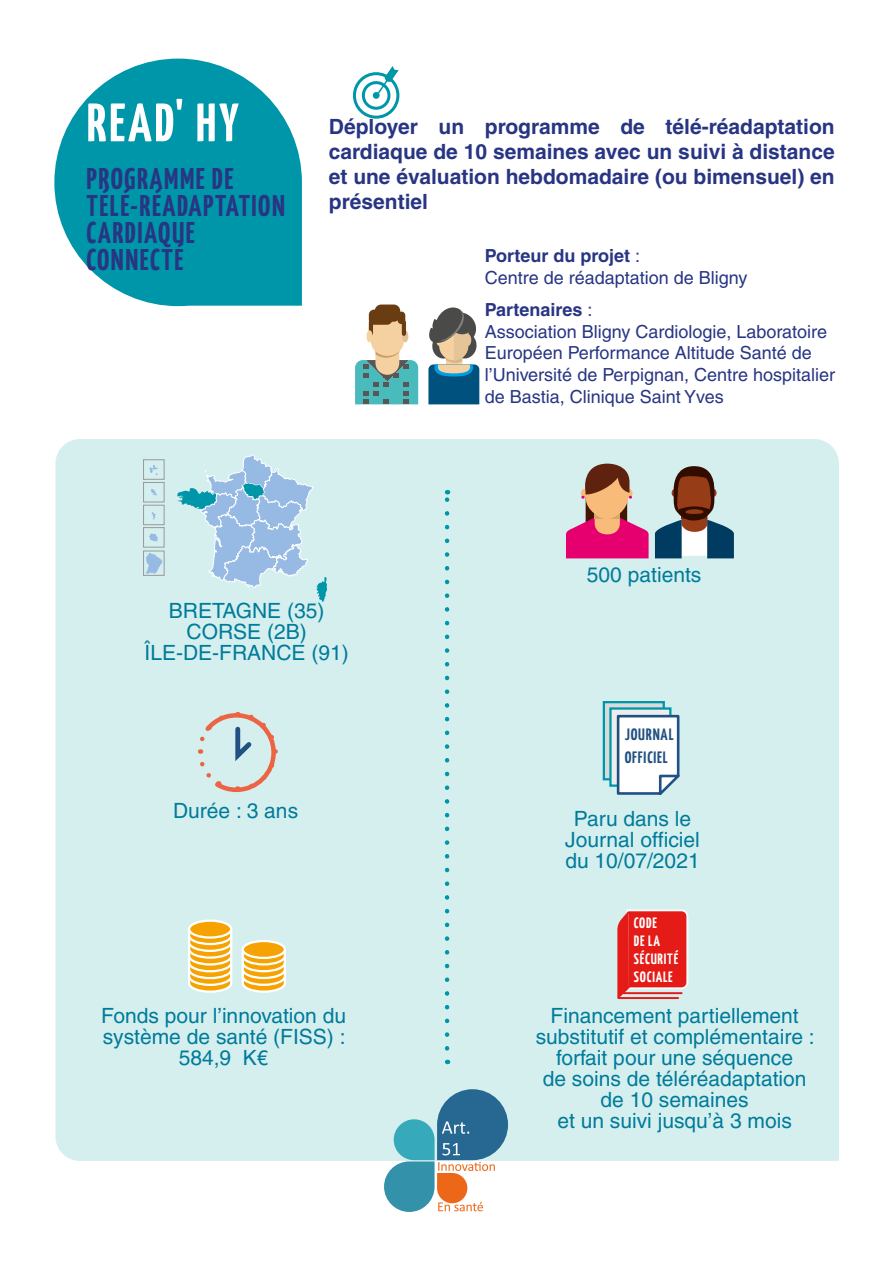
<style>
.page{position:relative;width:893px;height:1263px;background:#fff}
.page>*{position:absolute;margin:0;border:0;box-sizing:border-box;transform-origin:0 0}
.t1{font:700 54px "Yanone Kaffeesatz";letter-spacing:.05em;color:#fff}
.t2{font:700 30px/27px "Yanone Kaffeesatz";letter-spacing:.05em;color:#283583}
.t3{font:21px/21px "Helvetica";color:#007b9a;text-align:center}
.t4{font:700 21px/25.2px "Helvetica";color:#283583;text-align:justify}
.t5{font:18px/21.6px "Helvetica";color:#283583}
.t6{font:700 16.5px/22.5px "Yanone Kaffeesatz";letter-spacing:.05em;color:#215182}
.t7{font:700 15px/18px "Yanone Kaffeesatz";letter-spacing:.05em;color:#fff}
.s1{font-weight:700}
</style>
<div class="page">
<div style="left:55px;top:439px;width:784px;height:722px;background:#d5efef"></div>
<svg style="left:384px;top:1089px;width:124px;height:123px"></svg>
<svg style="left:54px;top:59px;width:248px;height:247px;fill:#0096a9"></svg>
<div style="left:362px;top:81px;width:28px;height:29px;border:3px solid #0096a9;border-radius:50%"></div>
<div style="left:353px;top:72px;width:46px;height:47px;border:3px solid #0096a9;border-radius:50%"></div>
<div style="left:373px;top:92px;width:7px;height:7px;background:#0096a9;border-radius:50%"></div>
<svg style="left:375px;top:66px;width:24px;height:32px"></svg>
<svg style="left:445px;top:490px;width:4px;height:558px;background:#99d6db"></svg>
<svg style="left:355px;top:310px;width:63px;height:94px"></svg>
<hr style="left:369px;top:320px;width:4px;height:16px;background:#693c11;border-radius:2px">
<div style="left:366px;top:330px;width:7px;height:12px;background:#f5d1a2;border-radius:50%"></div>
<div style="left:402px;top:330px;width:6px;height:12px;background:#e1c196;border-radius:50%"></div>
<div style="left:369px;top:310px;width:23px;height:15px;background:#693c11;border-radius:5px"></div>
<div style="left:375px;top:305px;width:25px;height:17px;background:#693c11;border-radius:6px"></div>
<div style="left:398px;top:312px;width:7px;height:12px;background:#693c11;border-radius:4px"></div>
<hr style="left:402px;top:320px;width:4px;height:16px;background:#693c11;border-radius:2px">
<svg style="left:428px;top:307px;width:51px;height:97px"></svg>
<svg style="left:240px;top:947px;width:47px;height:47px"></svg>
<svg style="left:187px;top:926px;width:46px;height:68px"></svg>
<div style="left:189px;top:921px;width:42px;height:16px;background:#f6a200;border-radius:50%"></div>
<div style="left:188px;top:919px;width:44px;height:20px;border:2px solid #fff;border-radius:50%"></div>
<div style="left:243px;top:941px;width:42px;height:17px;background:#f6a200;border-radius:50%"></div>
<div style="left:242px;top:940px;width:44px;height:19px;border:2px solid #fff;border-radius:50%"></div>
<svg style="left:177px;top:454px;width:150px;height:148px;background:#b7d8e8"></svg>
<svg style="left:143px;top:459px;width:21px;height:116px;background:#c4dbe1"></svg>
<svg style="left:195px;top:710px;width:84px;height:84px;background:#d2d8d5"></svg>
<svg style="left:616px;top:908px;width:73px;height:94px;background:#e24643"></svg>
<svg style="left:602px;top:700px;width:80px;height:96px"></svg>
<svg style="left:566px;top:463px;width:83px;height:95px;background:#cf798e"></svg>
<svg style="left:655px;top:466px;width:79px;height:92px;background:#86898a"></svg>
<h1 class="t1" style="left:87px;top:90px;width:154px">READ' HY</h1>
<h2 class="t2" style="left:87px;top:165px;width:200px">PROGRAMME DE<br>TÉLÉ-RÉADAPTATION<br>CARDIAQUE<br>CONNECTÉ</h2>
<p class="t4" style="left:329px;top:113px;width:507px">Déployer un programme de télé-réadaptation cardiaque de 10 semaines avec un suivi à distance et une évaluation hebdomadaire (ou bimensuel) en présentiel</p>
<p class="t5" style="left:485px;top:245px;width:264px"><span class="s1">Porteur du projet</span> :<br>Centre de réadaptation de Bligny</p>
<p class="t5" style="left:485px;top:299px;width:352px"><span class="s1">Partenaires</span> :<br>Association Bligny Cardiologie, Laboratoire Européen Performance Altitude Santé de l’Université de Perpignan, Centre hospitalier de Bastia, Clinique Saint Yves</p>
<p class="t3" style="left:587px;top:564px;width:116px">500 patients</p>
<p class="t3" style="left:145px;top:600px;width:206px">BRETAGNE (35)<br>CORSE (2B)<br>ÎLE-DE-FRANCE (91)</p>
<p class="t3" style="left:173px;top:800px;width:127px">Durée : 3 ans</p>
<p class="t3" style="left:101px;top:1005px;width:246px">Fonds pour l’innovation du système de santé (FISS) :<br>584,9 K€</p>
<p class="t6" style="left:625px;top:723px;width:50px">JOURNAL<br>OFFICIEL</p>
<p class="t3" style="left:565px;top:808px;width:136px">Paru dans le<br>Journal officiel du 10/07/2021</p>
<p class="t7" style="left:634px;top:913px;width:46px">CODE<br>DE LA<br>SÉCURITÉ<br>SOCIALE</p>
<p class="t3" style="left:536px;top:1005px;width:280px">Financement partiellement substitutif et complémentaire : forfait pour une séquence<br>de soins de téléréadaptation de 10 semaines<br>et un suivi jusqu’à 3 mois</p>
</div>
